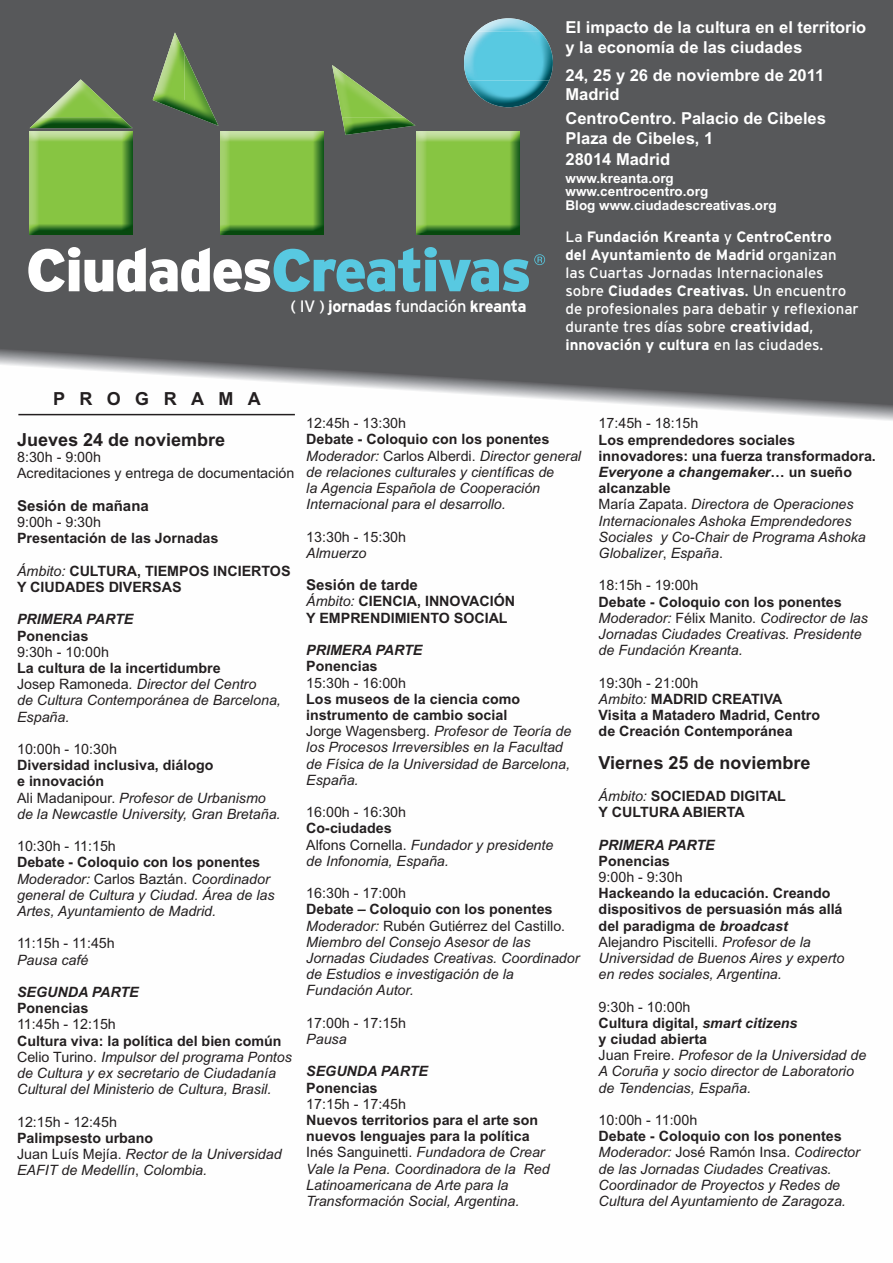
<style>
.page{position:relative;width:893px;height:1263px;background:#fff}
.page>*{position:absolute;margin:0;border:0;box-sizing:border-box;transform-origin:0 0}
.t1{font:700 18px "Arial MT Std";color:#231f20}
.t2{font:700 18px "Arial MT Std";letter-spacing:.8em;color:#231f20}
.t3{font:700 16.5px/19.5px "Arial MT Std";color:#fff}
.t4{font:700 16.5px "Interstate";letter-spacing:-.03em;color:#fff}
.t5{font:15px/18px "Interstate";color:#fff}
.t6{font:700 15px "Arial MT Std";color:#231f20}
.t7{font:italic 14.25px/16.2px "Arial MT Std";color:#231f20}
.t8{font:700 14.25px/16.2px "Arial MT Std";color:#231f20}
.t9{font:14.25px/16.2px "Arial MT Std";color:#231f20}
.t10{font:italic 700 14.25px "Arial MT Std";color:#231f20}
.t11{font:700 13.5px/13.5px "Arial MT Std";color:#fff}
.s1{font-weight:400}
.s2{font-weight:700}
.s3{font-weight:400;font-style:italic}
.s4{font-weight:700;font-style:normal}
.s5{font-style:normal}
.s6{font-style:italic}
</style>
<div class="page">
<svg style="left:0;top:0;width:893px;height:421px;background:#68696b"></svg>
<img style="left:477px;top:18px;width:63px;height:14px">
<img style="left:468px;top:80px;width:81px;height:27px">
<img style="left:464px;top:32px;width:89px;height:48px">
<img style="left:29px;top:131px;width:103px;height:103px">
<img style="left:41px;top:79px;width:80px;height:38px">
<img style="left:30px;top:117px;width:103px;height:11px">
<img style="left:220px;top:131px;width:103px;height:103px">
<img style="left:153px;top:53px;width:65px;height:73px">
<img style="left:153px;top:32px;width:32px;height:68px">
<img style="left:417px;top:131px;width:103px;height:103px">
<img style="left:332px;top:65px;width:73px;height:53px">
<img style="left:342px;top:118px;width:73px;height:17px">
<svg style="left:28px;top:247px;width:517px;height:45px"></svg>
<hr style="left:18px;top:414px;width:277px;height:1px;background:#231f20">
<p class="t4" style="left:290px;top:296px;width:237px"><span class="s1">( IV )</span> jornadas <span class="s1">fundación</span> kreanta</p>
<p class="t2" style="left:53px;top:388px;width:209px">PROGRAMA</p>
<p class="t3" style="left:566px;top:17px;width:302px">El impacto de la cultura en el territorio y la economía de las ciudades</p>
<p class="t3" style="left:566px;top:65px;width:260px">24, 25 y 26 de noviembre de 2011<br>Madrid</p>
<p class="t3" style="left:566px;top:108px;width:262px">CentroCentro. Palacio de Cibeles<br>Plaza de Cibeles, 1</p>
<p class="t3" style="left:566px;top:149px;width:106px">28014 Madrid</p>
<p class="t11" style="left:566px;top:171px;width:213px">www.kreanta.org www.centrocentro.org<br>Blog www.ciudadescreativas.org</p>
<p class="t5" style="left:566px;top:227px;width:295px">La <span class="s2">Fundación Kreanta</span> y <span class="s2">CentroCentro<br>del Ayuntamiento de Madrid</span> organizan las Cuartas Jornadas Internacionales sobre <span class="s2">Ciudades Creativas</span>. Un encuentro de profesionales para debatir y reflexionar durante tres días sobre <span class="s2">creatividad</span>, <span class="s2">innovación y cultura</span> en las ciudades.</p>
<p class="t1" style="left:17px;top:429px;width:210px">Jueves 24 de noviembre</p>
<p class="t9" style="left:17px;top:449px;width:279px">8:30h - 9:00h<br>Acreditaciones y entrega de documentación</p>
<p class="t6" style="left:17px;top:497px;width:133px">Sesión de mañana</p>
<p class="t9" style="left:17px;top:514px;width:85px">9:00h - 9:30h</p>
<p class="t8" style="left:17px;top:530px;width:203px">Presentación de las Jornadas</p>
<p class="t8" style="left:17px;top:562px;width:275px"><span class="s3">Ámbito:</span> CULTURA, TIEMPOS INCIERTOS<br>Y CIUDADES DIVERSAS</p>
<p class="t10" style="left:17px;top:611px;width:118px">PRIMERA PARTE</p>
<p class="t8" style="left:17px;top:627px;width:73px">Ponencias</p>
<p class="t9" style="left:17px;top:643px;width:93px">9:30h - 10:00h</p>
<p class="t7" style="left:17px;top:660px;width:265px"><span class="s4">La cultura de la incertidumbre<br></span><span class="s5">Josep Ramoneda</span>. Director del Centro<br>de Cultura Contemporánea de Barcelona,<br>España.</p>
<p class="t9" style="left:17px;top:741px;width:101px">10:00h - 10:30h</p>
<p class="t7" style="left:17px;top:757px;width:265px"><span class="s4">Diversidad inclusiva, diálogo<br>e innovación<br></span><span class="s5">Ali Madanipour.</span> Profesor de Urbanismo de la Newcastle University, Gran Bretaña.</p>
<p class="t9" style="left:17px;top:838px;width:100px">10:30h - 11:15h</p>
<p class="t7" style="left:17px;top:854px;width:259px"><span class="s4">Debate - Coloquio con los ponentes </span>Moderador: <span class="s5">Carlos Baztán.</span> Coordinador general de Cultura y Ciudad. Área de las Artes, Ayuntamiento de Madrid.</p>
<p class="t9" style="left:17px;top:935px;width:99px">11:15h - 11:45h</p>
<p class="t7" style="left:17px;top:951px;width:73px">Pausa café</p>
<p class="t10" style="left:17px;top:984px;width:123px">SEGUNDA PARTE</p>
<p class="t8" style="left:17px;top:1000px;width:73px">Ponencias</p>
<p class="t9" style="left:17px;top:1016px;width:100px">11:45h - 12:15h</p>
<p class="t7" style="left:17px;top:1032px;width:276px"><span class="s4">Cultura viva: la política del bien común </span><span class="s5">Celio Turino.</span> Impulsor del programa Pontos de Cultura y ex secretario de Ciudadanía Cultural del Ministerio de Cultura, Brasil.</p>
<p class="t9" style="left:17px;top:1113px;width:101px">12:15h - 12:45h</p>
<p class="t7" style="left:17px;top:1129px;width:266px"><span class="s4">Palimpsesto urbano<br></span><span class="s5">Juan Luís Mejía.</span> Rector de la Universidad<br>EAFIT de Medellín<span class="s5">,</span> Colombia.</p>
<p class="t9" style="left:306px;top:415px;width:101px">12:45h - 13:30h</p>
<p class="t7" style="left:306px;top:431px;width:276px"><span class="s4">Debate - Coloquio con los ponentes </span>Moderador: <span class="s5">Carlos Alberdi.</span> Director general de relaciones culturales y científicas de<br>la Agencia Española de Cooperación Internacional para el desarrollo.</p>
<p class="t9" style="left:306px;top:528px;width:101px">13:30h - 15:30h</p>
<p class="t7" style="left:306px;top:545px;width:62px">Almuerzo</p>
<p class="t6" style="left:306px;top:576px;width:113px">Sesión de tarde</p>
<p class="t8" style="left:306px;top:593px;width:210px"><span class="s3">Ámbito:</span> CIENCIA, INNOVACIÓN<br>Y EMPRENDIMIENTO SOCIAL</p>
<p class="t10" style="left:306px;top:642px;width:118px">PRIMERA PARTE</p>
<p class="t8" style="left:306px;top:658px;width:73px">Ponencias</p>
<p class="t9" style="left:306px;top:674px;width:101px">15:30h - 16:00h</p>
<p class="t7" style="left:306px;top:690px;width:267px"><span class="s4">Los museos de la ciencia como instrumento de cambio social<br></span><span class="s5">Jorge Wagensberg.</span> Profesor de Teoría de los Procesos Irreversibles en la Facultad de Física de la Universidad de Barcelona,<br>España.</p>
<p class="t9" style="left:306px;top:804px;width:101px">16:00h - 16:30h</p>
<p class="t7" style="left:306px;top:820px;width:249px"><span class="s4">Co-ciudades<br></span><span class="s5">Alfons Cornella.</span> Fundador y presidente de Infonomia, España.</p>
<p class="t9" style="left:306px;top:885px;width:101px">16:30h - 17:00h</p>
<p class="t7" style="left:306px;top:901px;width:275px"><span class="s4">Debate – Coloquio con los ponentes </span>Moderador: <span class="s5">Rubén Gutiérrez del Castillo.<br></span>Miembro del Consejo Asesor de las Jornadas Ciudades Creativas. Coordinador de Estudios e investigación de la Fundación Autor.</p>
<p class="t9" style="left:306px;top:1015px;width:101px">17:00h - 17:15h</p>
<p class="t7" style="left:306px;top:1031px;width:42px">Pausa</p>
<p class="t10" style="left:306px;top:1063px;width:123px">SEGUNDA PARTE</p>
<p class="t8" style="left:306px;top:1079px;width:73px">Ponencias</p>
<p class="t9" style="left:306px;top:1096px;width:101px">17:15h - 17:45h</p>
<p class="t7" style="left:306px;top:1112px;width:245px"><span class="s4">Nuevos territorios para el arte son nuevos lenguajes para la política </span><span class="s5">Inés Sanguinetti.</span> Fundadora de Crear Vale la Pena. Coordinadora de la Red Latinoamericana de Arte para la Transformación Social, Argentina.</p>
<p class="t9" style="left:599px;top:415px;width:101px">17:45h - 18:15h</p>
<p class="t7" style="left:599px;top:431px;width:279px"><span class="s4">Los emprendedores sociales innovadores: una fuerza transformadora.<br></span><span class="s2">Everyone a changemaker</span><span class="s4">… un sueño alcanzable<br></span><span class="s5">María Zapata.</span> Directora de Operaciones<br>Internacionales Ashoka Emprendedores<br>Sociales y Co-Chair de Programa Ashoka<br>Globalizer<span class="s5">,</span> España<span class="s5">.</span></p>
<p class="t9" style="left:599px;top:577px;width:101px">18:15h - 19:00h</p>
<p class="t7" style="left:599px;top:593px;width:271px"><span class="s4">Debate - Coloquio con los ponentes </span>Moderador: <span class="s5">Félix Manito.</span> Codirector de las Jornadas Ciudades Creativas. Presidente de Fundación Kreanta.</p>
<p class="t8" style="left:599px;top:674px;width:223px"><span class="s1">19:30h - 21:00h<br></span><span class="s3">Ambito:</span> MADRID CREATIVA<br>Visita a Matadero Madrid, Centro de Creación Contemporánea</p>
<p class="t1" style="left:599px;top:752px;width:213px">Viernes 25 de noviembre</p>
<p class="t8" style="left:599px;top:788px;width:189px"><span class="s3">Ámbito:</span> SOCIEDAD DIGITAL<br>Y CULTURA ABIERTA</p>
<p class="t10" style="left:599px;top:836px;width:118px">PRIMERA PARTE</p>
<p class="t8" style="left:599px;top:852px;width:73px">Ponencias</p>
<p class="t9" style="left:599px;top:869px;width:85px">9:00h - 9:30h</p>
<p class="t8" style="left:599px;top:885px;width:247px">Hackeando la educación. Creando dispositivos de persuasión más allá del paradigma de <span class="s6">broadcast </span><span class="s1">Alejandro Piscitelli.</span> <span class="s3">Profesor de la Universidad de Buenos Aires y experto en redes sociales, Argentina.</span></p>
<p class="t7" style="left:599px;top:998px;width:269px"><span class="s5">9:30h - 10:00h<br></span><span class="s4">Cultura digital,</span> <span class="s2">smart citizens<br></span><span class="s4">y ciudad abierta<br></span><span class="s5">Juan Freire.</span> Profesor de la Universidad de<br>A Coruña y socio director de Laboratorio de Tendencias, España.</p>
<p class="t9" style="left:599px;top:1112px;width:100px">10:00h - 11:00h</p>
<p class="t7" style="left:599px;top:1128px;width:263px"><span class="s4">Debate - Coloquio con los ponentes </span>Moderador: <span class="s5">José Ramón Insa.</span> Codirector de las Jornadas Ciudades Creativas.<br>Coordinador de Proyectos y Redes de Cultura del Ayuntamiento de Zaragoza.</p>
</div>
